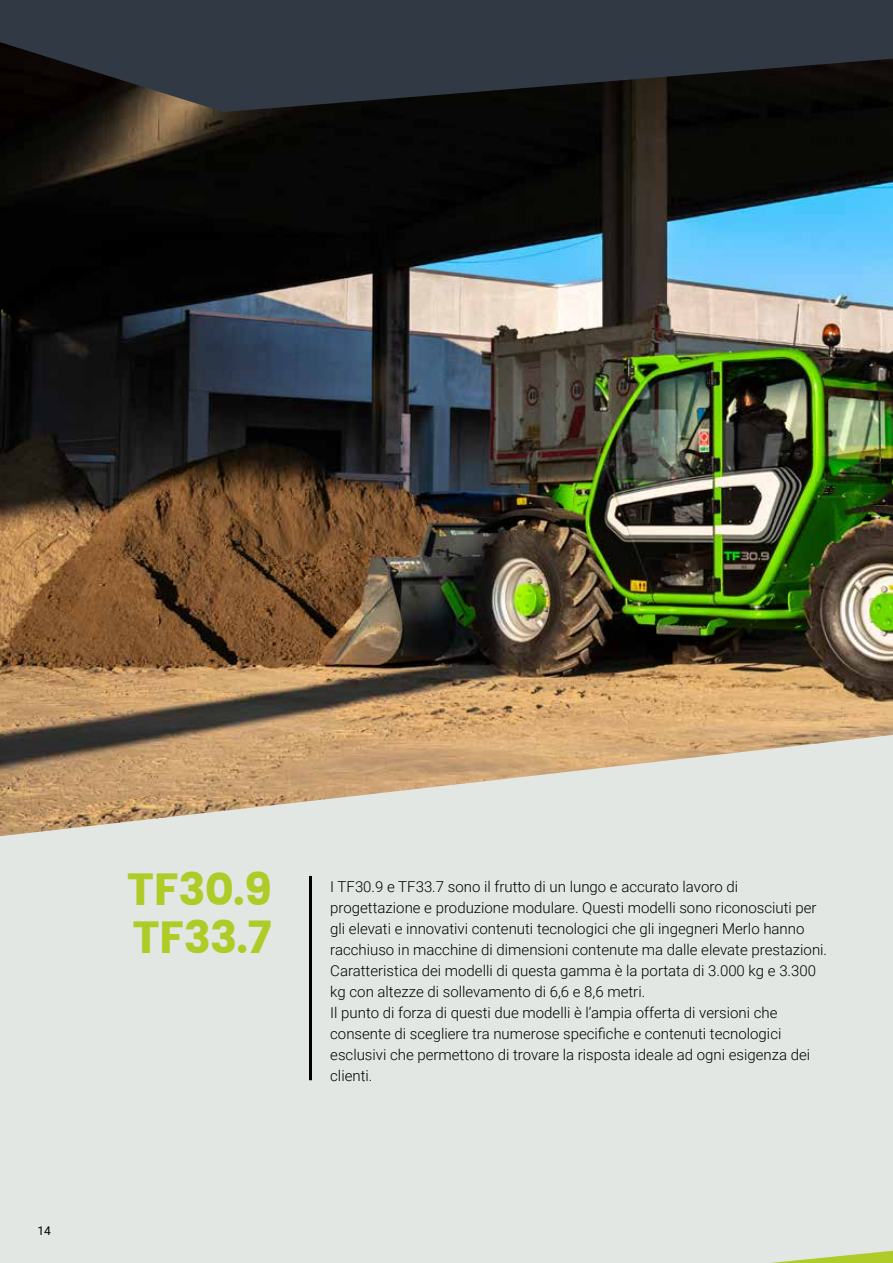
<style>
.page{position:relative;width:893px;height:1263px;background:#e2e7e3}
.page>*{position:absolute;margin:0;border:0;box-sizing:border-box;transform-origin:0 0}
.t1{font:45px/48px "Poppins";letter-spacing:-.02em;color:#afcb27}
.t2{font:300 15px/21px "Roboto";color:#000}
.t3{font:12px "Roboto";color:#000}
</style>
<div class="page">
<svg style="left:771px;top:1251px;width:122px;height:12px"></svg>
<img style="left:0;top:112px;width:893px;height:724px">
<svg style="left:0;top:0;width:893px;height:112px;background:#282e34"></svg>
<hr style="left:309px;top:876px;width:3px;height:204px;background:#000">
<p class="t3" style="left:38px;top:1222px;width:15px">14</p>
<h1 class="t1" style="left:127px;top:865px;width:147px">TF30.9<br>TF33.7</h1>
<p class="t2" style="left:330px;top:875px;width:498px">I TF30.9 e TF33.7 sono il frutto di un lungo e accurato lavoro di progettazione e produzione modulare. Questi modelli sono riconosciuti per gli elevati e innovativi contenuti tecnologici che gli ingegneri Merlo hanno racchiuso in macchine di dimensioni contenute ma dalle elevate prestazioni.<br>Caratteristica dei modelli di questa gamma è la portata di 3.000 kg e 3.300 kg con altezze di sollevamento di 6,6 e 8,6 metri.<br>Il punto di forza di questi due modelli è l’ampia offerta di versioni che consente di scegliere tra numerose specifiche e contenuti tecnologici esclusivi che permettono di trovare la risposta ideale ad ogni esigenza dei clienti.</p>
</div>
